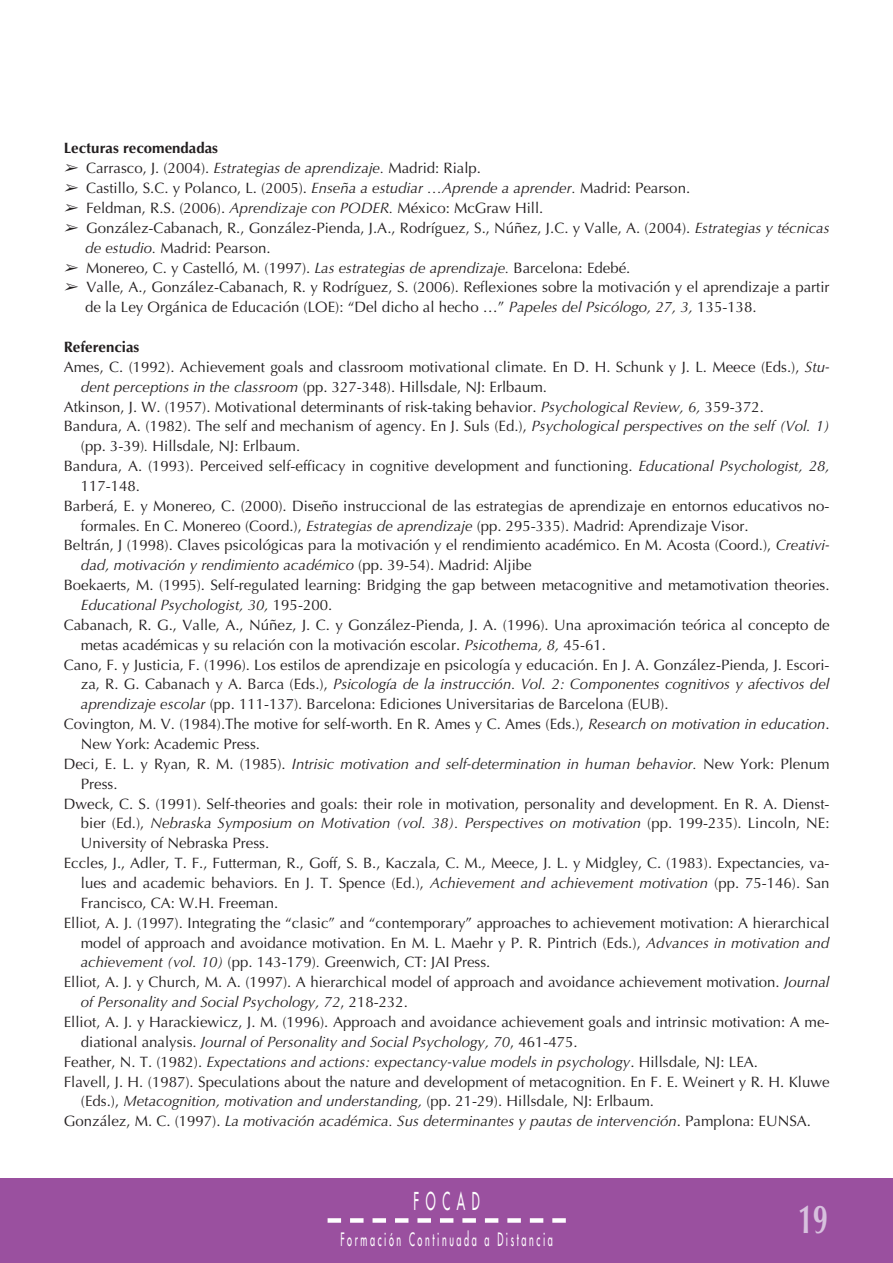
<style>
.page{position:relative;width:893px;height:1263px;background:#fff}
.page>*{position:absolute;margin:0;border:0;box-sizing:border-box;transform-origin:0 0}
.t1{font:700 40.5px "Optima";color:#d7c1de;scale:.67 1}
.t2{font:24px "Futura";letter-spacing:.55em;color:#fff;scale:.5 1}
.t3{font:18px "Futura";letter-spacing:.29em;color:#fff;scale:.5 1}
.t4{font:15px/19.8px "Optima";color:#231f20}
.t5{font:italic 15px "Optima";color:#231f20}
.t6{font:700 15px "Optima";color:#231f20}
.s1{font-style:italic}
.s2{font-style:normal}
</style>
<div class="page">
<div style="left:0;top:1178px;width:892px;height:85px;background:#9a509f"></div>
<svg style="left:341px;top:1218px;width:203px;height:5px"></svg>
<div style="left:327px;top:1218px;width:14px;height:5px;background:#fff"></div>
<div style="left:552px;top:1218px;width:14px;height:5px;background:#fff"></div>
<p class="t6" style="left:64px;top:142px;width:156px">Lecturas recomendadas</p>
<p class="t4" style="left:64px;top:160px;width:419px">➢ Carrasco, J. (2004). <span class="s1">Estrategias de aprendizaje.</span> Madrid: Rialp.</p>
<p class="t4" style="left:64px;top:180px;width:628px">➢ Castillo, S.C. y Polanco, L. (2005). <span class="s1">Enseña a estudiar …Aprende a aprender.</span> Madrid: Pearson.</p>
<p class="t4" style="left:64px;top:199px;width:481px">➢ Feldman, R.S. (2006). <span class="s1">Aprendizaje con PODER.</span> México: McGraw Hill.</p>
<p class="t4" style="left:85px;top:219px;width:746px;text-indent:-21px">➢ González-Cabanach, R., González-Pienda, J.A., Rodríguez, S., Núñez, J.C. y Valle, A. (2004). <span class="s1">Estrategias y técnicas de estudio.</span> Madrid: Pearson.</p>
<p class="t4" style="left:64px;top:259px;width:568px">➢ Monereo, C. y Castelló, M. (1997). <span class="s1">Las estrategias de aprendizaje.</span> Barcelona: Edebé.</p>
<p class="t4" style="left:85px;top:279px;width:746px;text-indent:-21px">➢ Valle, A., González-Cabanach, R. y Rodríguez, S. (2006). Reflexiones sobre la motivación y el aprendizaje a partir de la Ley Orgánica de Educación (LOE): “Del dicho al hecho …” <span class="s1">Papeles del Psicólogo, 27, 3,</span> 135-138.</p>
<p class="t6" style="left:64px;top:341px;width:77px">Referencias</p>
<p class="t4" style="left:64px;top:358px;width:767px">Ames, C. (1992). Achievement goals and classroom motivational climate. En D. H. Schunk y J. L. Meece (Eds.), <span class="s1">Stu-</span></p>
<p class="t4" style="left:81px;top:378px;width:468px"><span class="s1">dent perceptions in the classroom</span> (pp. 327-348). Hillsdale, NJ: Erlbaum.</p>
<p class="t4" style="left:64px;top:398px;width:701px">Atkinson, J. W. (1957). Motivational determinants of risk-taking behavior. <span class="s1">Psychological Review, 6,</span> 359-372.</p>
<p class="t4" style="left:64px;top:418px;width:767px">Bandura, A. (1982). The self and mechanism of agency. En J. Suls (Ed.), <span class="s1">Psychological perspectives on the self (Vol. 1)</span></p>
<p class="t4" style="left:81px;top:438px;width:221px">(pp. 3-39)<span class="s1">.</span> Hillsdale, NJ: Erlbaum.</p>
<p class="t4" style="left:64px;top:458px;width:767px">Bandura, A. (1993). Perceived self-efficacy in cognitive development and functioning. <span class="s1">Educational Psychologist, 28,</span></p>
<p class="t4" style="left:81px;top:477px;width:61px">117-148.</p>
<p class="t4" style="left:64px;top:497px;width:767px">Barberá, E. y Monereo, C. (2000). Diseño instruccional de las estrategias de aprendizaje en entornos educativos no-</p>
<p class="t4" style="left:81px;top:517px;width:669px">formales. En C. Monereo (Coord.), <span class="s1">Estrategias de aprendizaje</span> (pp. 295-335). Madrid: Aprendizaje Visor.</p>
<p class="t4" style="left:64px;top:537px;width:767px">Beltrán, J (1998). Claves psicológicas para la motivación y el rendimiento académico. En M. Acosta (Coord.), <span class="s1">Creativi-</span></p>
<p class="t5" style="left:81px;top:559px;width:452px">dad, motivación y rendimiento académico <span class="s2">(pp. 39-54). Madrid: Aljibe</span></p>
<p class="t4" style="left:64px;top:577px;width:767px">Boekaerts, M. (1995). Self-regulated learning: Bridging the gap between metacognitive and metamotivation theories.</p>
<p class="t5" style="left:81px;top:599px;width:253px">Educational Psychologist, 30, <span class="s2">195-200.</span></p>
<p class="t4" style="left:64px;top:616px;width:767px">Cabanach, R. G., Valle, A., Núñez, J. C. y González-Pienda, J. A. (1996). Una aproximación teórica al concepto de</p>
<p class="t4" style="left:81px;top:636px;width:526px">metas académicas y su relación con la motivación escolar. <span class="s1">Psicothema, 8,</span> 45-61.</p>
<p class="t4" style="left:64px;top:656px;width:767px">Cano, F. y Justicia, F. (1996). Los estilos de aprendizaje en psicología y educación. En J. A. González-Pienda, J. Escori-</p>
<p class="t5" style="left:81px;top:678px;width:750px"><span class="s2">za, R. G. Cabanach y A. Barca (Eds.),</span> Psicología de la instrucción. Vol. 2: Componentes cognitivos y afectivos del</p>
<p class="t4" style="left:81px;top:696px;width:589px"><span class="s1">aprendizaje escolar</span> (pp. 111-137). Barcelona: Ediciones Universitarias de Barcelona (EUB).</p>
<p class="t4" style="left:64px;top:716px;width:767px">Covington, M. V. (1984).The motive for self-worth. En R. Ames y C. Ames (Eds.), <span class="s1">Research on motivation in education</span>.</p>
<p class="t4" style="left:81px;top:735px;width:181px">New York: Academic Press.</p>
<p class="t5" style="left:64px;top:758px;width:767px"><span class="s2">Deci, E. L. y Ryan, R. M. (1985).</span> Intrisic motivation and self-determination in human behavior. <span class="s2">New York: Plenum</span></p>
<p class="t4" style="left:81px;top:775px;width:38px">Press.</p>
<p class="t4" style="left:64px;top:795px;width:767px">Dweck, C. S. (1991). Self-theories and goals: their role in motivation, personality and development. En R. A. Dienst-</p>
<p class="t5" style="left:81px;top:817px;width:750px"><span class="s2">bier (Ed.),</span> Nebraska Symposium on Motivation (vol. 38). Perspectives on motivation <span class="s2">(pp. 199-235). Lincoln, NE:</span></p>
<p class="t4" style="left:81px;top:835px;width:190px">University of Nebraska Press.</p>
<p class="t4" style="left:64px;top:855px;width:767px">Eccles, J., Adler, T. F., Futterman, R., Goff, S. B., Kaczala, C. M., Meece, J. L. y Midgley, C. (1983). Expectancies, va-</p>
<p class="t4" style="left:81px;top:874px;width:750px">lues and academic behaviors. En J. T. Spence (Ed.), <span class="s1">Achievement and achievement motivation</span> (pp. 75-146). San</p>
<p class="t4" style="left:81px;top:894px;width:199px">Francisco, CA: W.H. Freeman.</p>
<p class="t4" style="left:64px;top:914px;width:767px">Elliot, A. J. (1997). Integrating the “clasic” and “contemporary” approaches to achievement motivation: A hierarchical</p>
<p class="t4" style="left:81px;top:934px;width:750px">model of approach and avoidance motivation. En M. L. Maehr y P. R. Pintrich (Eds.), <span class="s1">Advances in motivation and</span></p>
<p class="t4" style="left:81px;top:954px;width:411px"><span class="s1">achievement (vol. 10)</span> (pp. 143-179)<span class="s1">.</span> Greenwich, CT: JAI Press.</p>
<p class="t4" style="left:64px;top:974px;width:767px">Elliot, A. J. y Church, M. A. (1997). A hierarchical model of approach and avoidance achievement motivation. <span class="s1">Journal</span></p>
<p class="t5" style="left:81px;top:996px;width:329px">of Personality and Social Psychology, 72<span class="s2">, 218-232.</span></p>
<p class="t4" style="left:64px;top:1013px;width:767px">Elliot, A. J. y Harackiewicz, J. M. (1996). Approach and avoidance achievement goals and intrinsic motivation: A me-</p>
<p class="t5" style="left:81px;top:1036px;width:498px"><span class="s2">diational analysis.</span> Journal of Personality and Social Psychology, 70<span class="s2">, 461-475.</span></p>
<p class="t5" style="left:64px;top:1055px;width:695px"><span class="s2">Feather, N. T. (1982).</span> Expectations and actions: expectancy-value models in psychology<span class="s2">. Hillsdale, NJ: LEA.</span></p>
<p class="t4" style="left:64px;top:1073px;width:767px">Flavell, J. H. (1987). Speculations about the nature and development of metacognition. En F. E. Weinert y R. H. Kluwe</p>
<p class="t5" style="left:81px;top:1095px;width:574px"><span class="s2">(Eds.),</span> Metacognition, motivation and understanding, <span class="s2">(pp. 21-29). Hillsdale, NJ: Erlbaum.</span></p>
<p class="t5" style="left:64px;top:1115px;width:748px"><span class="s2">González, M. C. (1997).</span> La motivación académica. Sus determinantes y pautas de intervención<span class="s2">. Pamplona: EUNSA.</span></p>
<h2 class="t2" style="left:413px;top:1189px;width:134px">FOCAD</h2>
<p class="t3" style="left:340px;top:1230px;width:426px">Formación Continuada a Distancia</p>
<h1 class="t1" style="left:798px;top:1202px;width:46px">19</h1>
</div>
